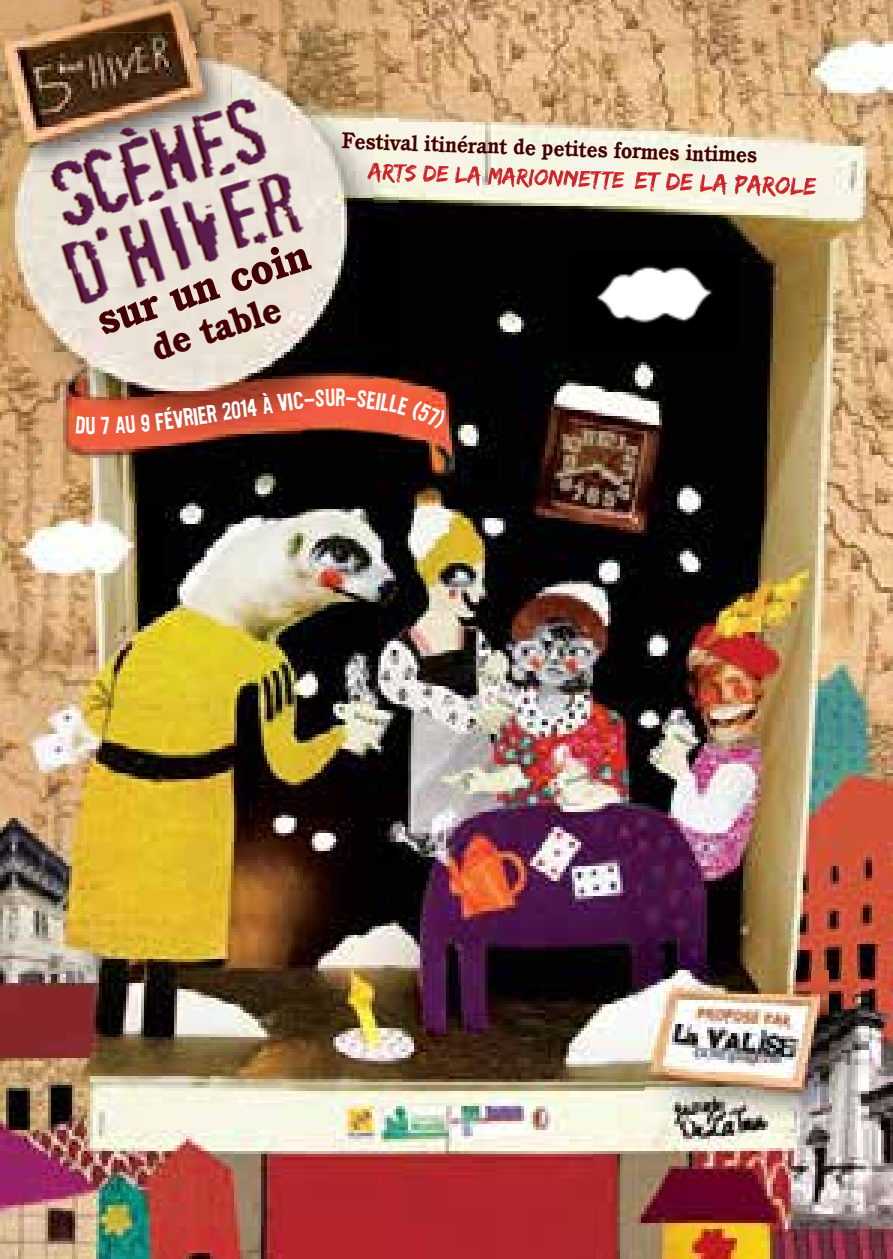
<style>
.page{position:relative;width:893px;height:1259px;background:#fff}
.page>*{position:absolute;margin:0;border:0;box-sizing:border-box;transform-origin:0 0}
.t1{font:800 43.8px "Cushing";color:#430000}
.t2{font:800 37.2px "Cushing";color:#430000}
.t3{font:22.8px "Flyerfonts Hardcore";color:#fff}
.t4{font:700 21.9px "Cushing";color:#430000}
</style>
<div class="page">
<img style="left:0;top:0;width:893px;height:1259px">
<img style="left:374px;top:53px;width:25px;height:291px">
<img style="left:10px;top:420px;width:291px;height:22px">
<img style="left:301px;top:344px;width:98px;height:98px">
<img style="left:192px;top:32px;width:182px;height:388px">
<img style="left:0;top:180px;width:10px;height:240px">
<img style="left:10px;top:178px;width:182px;height:242px">
<img style="left:374px;top:163px;width:74px;height:20px">
<img style="left:367px;top:163px;width:7px;height:16px">
<img style="left:635px;top:172px;width:48px;height:20px">
<img style="left:192px;top:0;width:40px;height:32px">
<svg style="left:0;top:172px;width:10px;height:8px"></svg>
<img style="left:10px;top:172px;width:6px;height:6px">
<img style="left:0;top:0;width:192px;height:32px">
<img style="left:0;top:32px;width:197px;height:140px">
<img style="left:10px;top:53px;width:206px;height:119px">
<img style="left:19px;top:79px;width:301px;height:235px">
<img style="left:644px;top:971px;width:225px;height:158px">
<img style="left:645px;top:971px;width:183px;height:139px">
<img style="left:570px;top:251px;width:170px;height:99px">
<img style="left:785px;top:24px;width:108px;height:98px">
<img style="left:0;top:503px;width:164px;height:99px">
<svg style="left:76px;top:416px;width:19px;height:18px"></svg>
<svg style="left:101px;top:413px;width:50px;height:21px"></svg>
<svg style="left:293px;top:388px;width:154px;height:42px;background:#e95a3d"></svg>
<p class="t4" style="left:342px;top:127px;width:417px;rotate:2deg">Festival itinérant de petites formes intimes</p>
<h1 class="t1" style="left:90px;top:295px;width:222px;rotate:-18deg">sur un coin</h1>
<h2 class="t2" style="left:146px;top:326px;width:135px;rotate:-18deg">de table</h2>
<p class="t3" style="left:196px;top:402px;width:97px;rotate:-9deg">er 2014 à Vi</p>
<p class="t3" style="left:154px;top:408px;width:44px;rotate:-8deg">févri</p>
</div>
